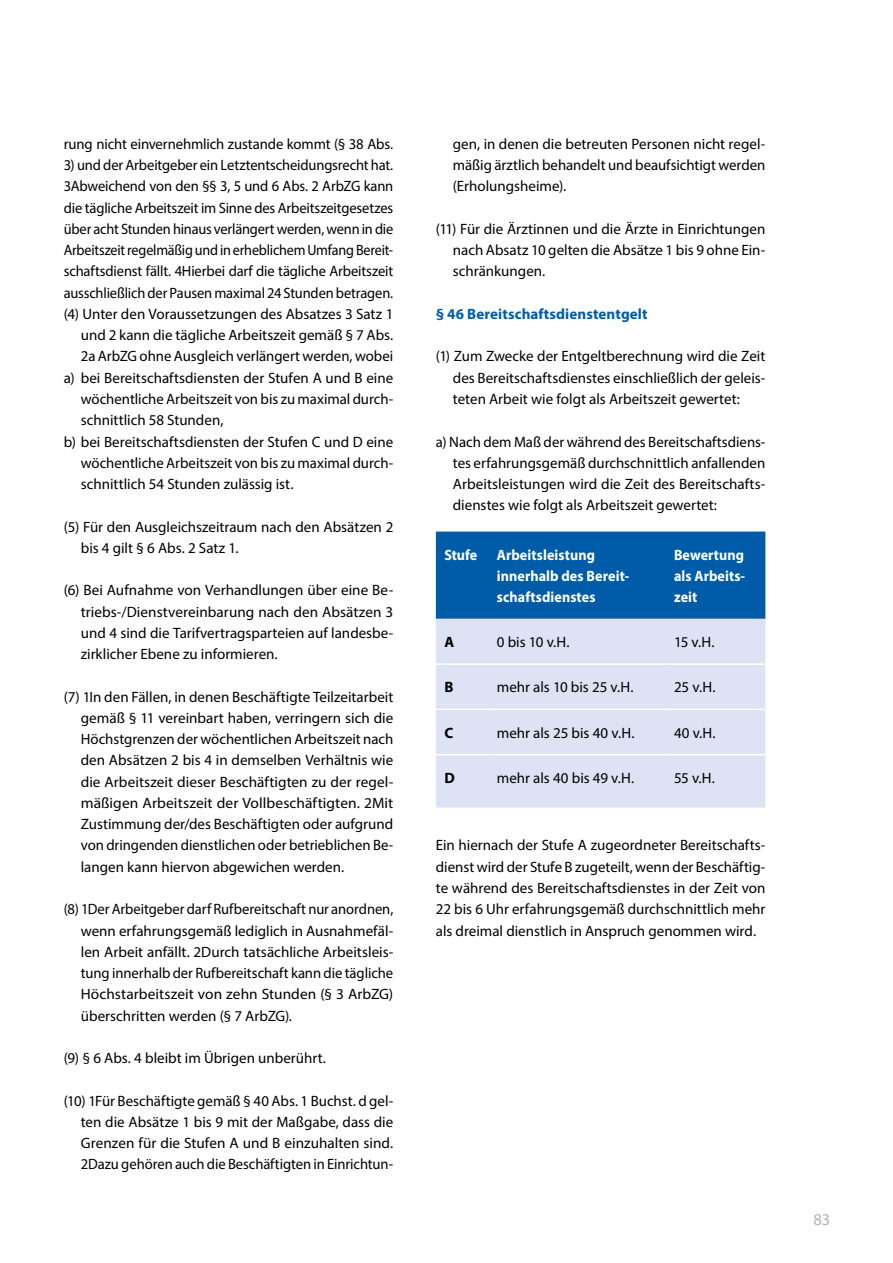
<style>
.page{position:relative;width:893px;height:1263px;background:#fff}
.page>*{position:absolute;margin:0;border:0;box-sizing:border-box;transform-origin:0 0}
.t1{font:16.5px "Myriad Pro";color:#b0b2b2}
.t2{font:15px/21.3px "Myriad Pro";letter-spacing:-.005em;color:#000;text-align:justify}
.t3{font:15px "Myriad Pro";letter-spacing:-.005em;color:#000;scale:.96 1}
.t4{font:700 15px/21px "Myriad Pro";letter-spacing:.005em;color:#fff;scale:.94 1}
.t5{font:15px "Myriad Pro";letter-spacing:-.005em;color:#000;scale:.95 1}
.t6{font:700 15px "Myriad Pro";letter-spacing:.005em;color:#005ca9}
.t7{font:700 15px "Myriad Pro";color:#000}
</style>
<div class="page">
<div style="left:436px;top:531px;width:329px;height:88px;background:#005ca9"></div>
<div style="left:436px;top:619px;width:329px;height:188px;background:#dde3f4"></div>
<hr style="left:436px;top:663px;width:52px;height:2px;background:#fff">
<hr style="left:488px;top:663px;width:177px;height:2px;background:#fff">
<hr style="left:665px;top:663px;width:100px;height:2px;background:#fff">
<hr style="left:488px;top:709px;width:177px;height:1px;background:#fff">
<hr style="left:665px;top:709px;width:100px;height:1px;background:#fff">
<hr style="left:488px;top:754px;width:177px;height:1px;background:#fff">
<hr style="left:665px;top:754px;width:100px;height:1px;background:#fff">
<hr style="left:436px;top:709px;width:52px;height:1px;background:#fff">
<hr style="left:436px;top:754px;width:52px;height:1px;background:#fff">
<p class="t2" style="left:64px;top:133px;width:331px">rung nicht einvernehmlich zustande kommt (§ 38 Abs.</p>
<p class="t2" style="left:64px;top:154px;width:331px">3) und der Arbeitgeber ein Letztentscheidungsrecht hat.</p>
<p class="t2" style="left:64px;top:175px;width:331px">3Abweichend von den §§ 3, 5 und 6 Abs. 2 ArbZG kann</p>
<p class="t2" style="left:64px;top:197px;width:331px">die tägliche Arbeitszeit im Sinne des Arbeitszeitgesetzes</p>
<p class="t3" style="left:64px;top:220px;width:345px">über acht Stunden hinaus verlängert werden, wenn in die</p>
<p class="t5" style="left:64px;top:241px;width:348px">Arbeitszeit regelmäßig und in erheblichem Umfang Bereit-</p>
<p class="t2" style="left:64px;top:260px;width:331px">schaftsdienst fällt. 4Hierbei darf die tägliche Arbeitszeit</p>
<p class="t3" style="left:64px;top:283px;width:345px">ausschließlich der Pausen maximal 24 Stunden betragen.</p>
<p class="t2" style="left:64px;top:303px;width:331px">(4) Unter den Voraussetzungen des Absatzes 3 Satz 1</p>
<p class="t2" style="left:81px;top:324px;width:314px">und 2 kann die tägliche Arbeitszeit gemäß § 7 Abs.</p>
<p class="t2" style="left:81px;top:345px;width:314px">2a ArbZG ohne Ausgleich verlängert werden, wobei</p>
<p class="t2" style="left:64px;top:367px;width:331px">a) bei Bereitschaftsdiensten der Stufen A und B eine</p>
<p class="t2" style="left:81px;top:388px;width:314px">wöchentliche Arbeitszeit von bis zu maximal durch-</p>
<p class="t2" style="left:81px;top:409px;width:144px">schnittlich 58 Stunden,</p>
<p class="t2" style="left:64px;top:431px;width:331px">b) bei Bereitschaftsdiensten der Stufen C und D eine</p>
<p class="t2" style="left:81px;top:452px;width:314px">wöchentliche Arbeitszeit von bis zu maximal durch-</p>
<p class="t2" style="left:81px;top:473px;width:214px">schnittlich 54 Stunden zulässig ist.</p>
<p class="t2" style="left:81px;top:516px;width:314px;text-indent:-17px">(5) Für den Ausgleichszeitraum nach den Absätzen 2 bis 4 gilt § 6 Abs. 2 Satz 1.</p>
<p class="t2" style="left:81px;top:579px;width:314px;text-indent:-17px">(6) Bei Aufnahme von Verhandlungen über eine Be&shy;triebs-/Dienstvereinbarung nach den Absätzen 3 und 4 sind die Tarifvertragsparteien auf landesbe&shy;zirklicher Ebene zu informieren.</p>
<p class="t2" style="left:81px;top:686px;width:314px;text-indent:-17px">(7) 1In den Fällen, in denen Beschäftigte Teilzeitarbeit gemäß § 11 vereinbart haben, verringern sich die Höchstgrenzen der wöchentlichen Arbeitszeit nach den Absätzen 2 bis 4 in demselben Verhältnis wie die Arbeitszeit dieser Beschäftigten zu der regel&shy;mäßigen Arbeitszeit der Vollbeschäftigten. 2Mit Zustimmung der/des Beschäftigten oder aufgrund von dringenden dienstlichen oder betrieblichen Be&shy;langen kann hiervon abgewichen werden.</p>
<p class="t2" style="left:81px;top:898px;width:314px;text-indent:-17px">(8) 1Der Arbeitgeber darf Rufbereitschaft nur anordnen, wenn erfahrungsgemäß lediglich in Ausnahmefäl&shy;len Arbeit anfällt. 2Durch tatsächliche Arbeitsleis&shy;tung innerhalb der Rufbereitschaft kann die tägliche Höchstarbeitszeit von zehn Stunden (§ 3 ArbZG) überschritten werden (§ 7 ArbZG).</p>
<p class="t2" style="left:64px;top:1047px;width:264px">(9) § 6 Abs. 4 bleibt im Übrigen unberührt.</p>
<p class="t2" style="left:81px;top:1090px;width:314px;text-indent:-17px">(10) 1Für Beschäftigte gemäß § 40 Abs. 1 Buchst. d gel&shy;ten die Absätze 1 bis 9 mit der Maßgabe, dass die Grenzen für die Stufen A und B einzuhalten sind.<br>2Dazu gehören auch die Beschäftigten in Einrichtun-</p>
<p class="t2" style="left:453px;top:133px;width:314px">gen, in denen die betreuten Personen nicht regel&shy;mäßig ärztlich behandelt und beaufsichtigt werden (Erholungsheime).</p>
<p class="t2" style="left:453px;top:218px;width:314px;text-indent:-17px">(11) Für die Ärztinnen und die Ärzte in Einrichtungen nach Absatz 10 gelten die Absätze 1 bis 9 ohne Ein&shy;schränkungen.</p>
<p class="t6" style="left:436px;top:304px;width:213px">§ 46 Bereitschaftsdienstentgelt</p>
<p class="t2" style="left:453px;top:346px;width:314px;text-indent:-17px">(1) Zum Zwecke der Entgeltberechnung wird die Zeit des Bereitschaftsdienstes einschließlich der geleis&shy;teten Arbeit wie folgt als Arbeitszeit gewertet:</p>
<p class="t2" style="left:453px;top:431px;width:314px;text-indent:-17px">a) Nach dem Maß der während des Bereitschaftsdiens&shy;tes erfahrungsgemäß durchschnittlich anfallenden Arbeitsleistungen wird die Zeit des Bereitschafts&shy;dienstes wie folgt als Arbeitszeit gewertet:</p>
<p class="t4" style="left:444px;top:544px;width:37px">Stufe</p>
<p class="t4" style="left:497px;top:544px;width:142px">Arbeitsleistung innerhalb des Bereit&shy;schaftsdienstes</p>
<p class="t4" style="left:674px;top:544px;width:77px;text-align:justify">Bewertung als Arbeits&shy;zeit</p>
<p class="t7" style="left:444px;top:632px;width:11px">A</p>
<p class="t2" style="left:497px;top:631px;width:74px">0 bis 10 v.H.</p>
<p class="t2" style="left:674px;top:631px;width:42px">15 v.H.</p>
<p class="t7" style="left:444px;top:677px;width:11px">B</p>
<p class="t2" style="left:497px;top:676px;width:138px">mehr als 10 bis 25 v.H.</p>
<p class="t2" style="left:674px;top:676px;width:43px">25 v.H.</p>
<p class="t7" style="left:444px;top:723px;width:10px">C</p>
<p class="t2" style="left:497px;top:722px;width:139px">mehr als 25 bis 40 v.H.</p>
<p class="t2" style="left:674px;top:722px;width:43px">40 v.H.</p>
<p class="t7" style="left:444px;top:768px;width:12px">D</p>
<p class="t2" style="left:497px;top:767px;width:139px">mehr als 40 bis 49 v.H.</p>
<p class="t2" style="left:674px;top:767px;width:43px">55 v.H.</p>
<p class="t2" style="left:436px;top:834px;width:331px">Ein hiernach der Stufe A zugeordneter Bereitschafts&shy;dienst wird der Stufe B zugeteilt, wenn der Beschäftig&shy;te während des Bereitschaftsdienstes in der Zeit von 22 bis 6 Uhr erfahrungsgemäß durchschnittlich mehr als dreimal dienstlich in Anspruch genommen wird.</p>
<p class="t1" style="left:814px;top:1210px;width:18px">83</p>
</div>
